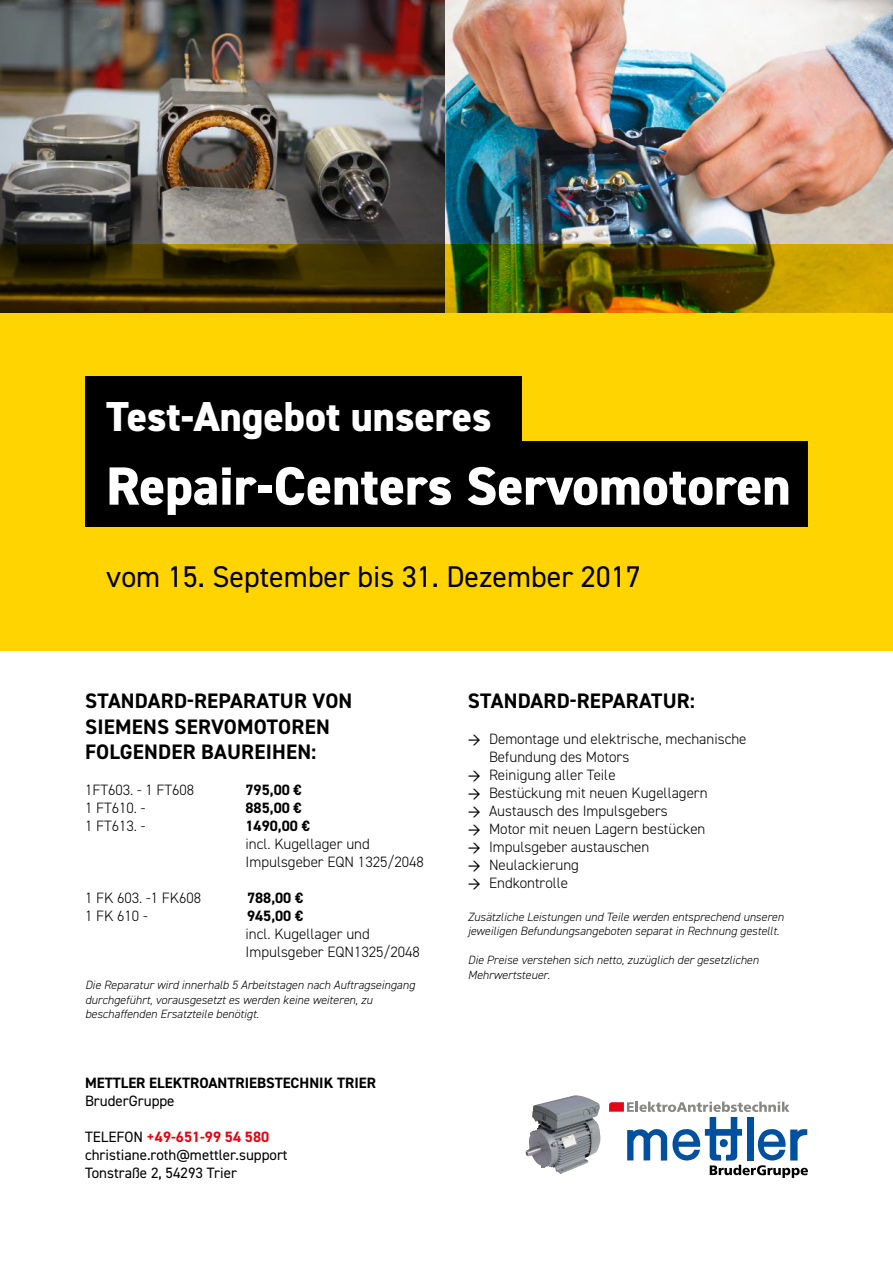
<style>
.page{position:relative;width:893px;height:1263px;background:#fff}
.page>*{position:absolute;margin:0;border:0;box-sizing:border-box;transform-origin:0 0}
.t1{font:800 54px "DIN2014";color:#fff}
.t2{font:800 42px "DIN2014";color:#fff}
.t3{font:30px "DIN2014";color:#000}
.t4{font:700 21px/25.2px "DIN2014";letter-spacing:.01em;color:#000}
.t5{font:300 15px/18px "DIN2014";color:#000}
.t6{font:15px/18px "DIN2014";color:#000}
.t7{font:700 15px "DIN2014";color:#000}
.t8{font:italic 300 12px/14.4px "DIN2014";color:#000}
.s1{font-weight:700;color:#e30614}
.s2{font-weight:700}
</style>
<div class="page">
<img style="left:0;top:0;width:893px;height:244px">
<svg style="left:609px;top:1101px;width:199px;height:77px"></svg>
<img style="left:525px;top:1095px;width:75px;height:79px">
<svg style="left:0;top:244px;width:893px;height:407px;fill:#ffd400"></svg>
<div style="left:85px;top:377px;width:437px;height:76px;background:#000"></div>
<div style="left:85px;top:441px;width:723px;height:85px;background:#000"></div>
<h2 class="t2" style="left:106px;top:389px;width:387px">Test-Angebot unseres</h2>
<h1 class="t1" style="left:106px;top:450px;width:686px">Repair-Centers Servomotoren</h1>
<h3 class="t3" style="left:106px;top:558px;width:536px">vom 15. September bis 31. Dezember 2017</h3>
<h3 class="t4" style="left:85px;top:688px;width:269px">STANDARD-REPARATUR VON<br>SIEMENS SERVOMOTOREN<br>FOLGENDER BAUREIHEN:</h3>
<p class="t5" style="left:85px;top:781px;width:111px">1FT603. - 1 FT608</p>
<p class="t7" style="left:246px;top:780px;width:58px">795,00 €</p>
<p class="t5" style="left:85px;top:799px;width:62px">1 FT610. -</p>
<p class="t7" style="left:246px;top:798px;width:58px">885,00 €</p>
<p class="t5" style="left:85px;top:817px;width:62px">1 FT613. -</p>
<p class="t7" style="left:246px;top:816px;width:66px">1490,00 €</p>
<p class="t5" style="left:246px;top:835px;width:180px">incl. Kugellager und<br>Impulsgeber EQN 1325/2048</p>
<p class="t5" style="left:85px;top:889px;width:118px">1 FK 603. -1 FK608</p>
<p class="t7" style="left:247px;top:888px;width:58px">788,00 €</p>
<p class="t5" style="left:85px;top:907px;width:64px">1 FK 610 -</p>
<p class="t7" style="left:247px;top:906px;width:58px">945,00 €</p>
<p class="t5" style="left:246px;top:925px;width:176px">incl. Kugellager und<br>Impulsgeber EQN1325/2048</p>
<p class="t8" style="left:85px;top:978px;width:331px">Die Reparatur wird innerhalb 5 Arbeitstagen nach Auftragseingang durchgeführt, vorausgesetzt es werden keine weiteren, zu beschaffenden Ersatzteile benötigt.</p>
<p class="t7" style="left:85px;top:1073px;width:292px">METTLER ELEKTROANTRIEBSTECHNIK TRIER</p>
<p class="t6" style="left:85px;top:1091px;width:91px">BruderGruppe</p>
<p class="t6" style="left:85px;top:1127px;width:204px">TELEFON <span class="s1">+49-651-99 54 580 </span>christiane.roth@mettler.support<br>Tonstraße 2, 54293 Trier</p>
<h3 class="t4" style="left:468px;top:688px;width:229px">STANDARD-REPARATUR:</h3>
<p class="t5" style="left:489px;top:730px;width:259px;text-indent:-21px"><span class="s2">→</span> Demontage und elektrische, mechanische<br>Befundung des Motors</p>
<p class="t5" style="left:468px;top:766px;width:149px"><span class="s2">→</span> Reinigung aller Teile</p>
<p class="t5" style="left:468px;top:784px;width:241px"><span class="s2">→</span> Bestückung mit neuen Kugellagern</p>
<p class="t5" style="left:468px;top:802px;width:202px"><span class="s2">→</span> Austausch des Impulsgebers</p>
<p class="t5" style="left:468px;top:820px;width:239px"><span class="s2">→</span> Motor mit neuen Lagern bestücken</p>
<p class="t5" style="left:468px;top:838px;width:183px"><span class="s2">→</span> Impulsgeber austauschen</p>
<p class="t5" style="left:468px;top:856px;width:113px"><span class="s2">→</span> Neulackierung</p>
<p class="t5" style="left:468px;top:874px;width:102px"><span class="s2">→</span> Endkontrolle</p>
<p class="t8" style="left:468px;top:909px;width:317px">Zusätzliche Leistungen und Teile werden entsprechend unseren jeweiligen Befundungsangeboten separat in Rechnung gestellt.</p>
<p class="t8" style="left:468px;top:953px;width:292px">Die Preise verstehen sich netto, zuzüglich der gesetzlichen<br>Mehrwertsteuer.</p>
</div>
